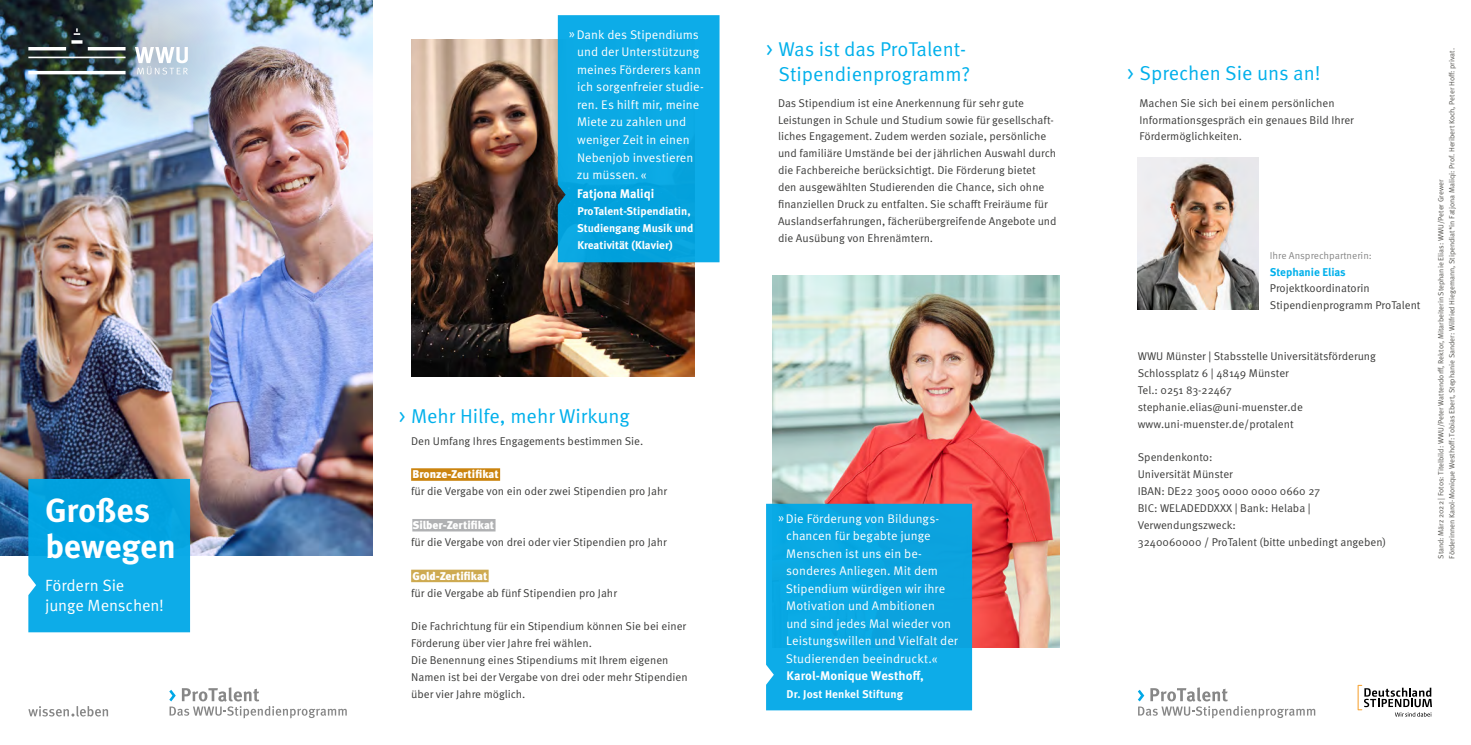
<style>
.page{position:relative;width:1471px;height:745px;background:#fff}
.page>*{position:absolute;margin:0;border:0;box-sizing:border-box;transform-origin:0 0}
.t1{font:700 33.5px "Meta OT";letter-spacing:-.005em;color:#fff}
.Fließtext{font:20px/25px "Meta OT";color:#00b0eb;text-align:right}
.t2{font:italic 20px "Times New Roman";color:#fff}
.t3{font:16.25px "Meta OT";letter-spacing:-.005em;color:#fff}
.t4{font:12.5px/17.5px "Meta OT";color:#fff}
.t5{font:700 12.5px "Meta OT";letter-spacing:-.005em;color:#fff}
.Fließtext-2{font:11.25px/16.9px "Meta OT";color:#3c3c3b}
.t6{font:700 11.25px/17.2px "Meta OT";color:#fff}
.Fließtext-3{font:10px "Meta OT";color:#878787}
.Fließtext-4{font:7.5px/11.2px "Meta OT";color:#55544f}
.s1{font-weight:900;color:#fff}
.s2{font-weight:700}
.s3{font-weight:700;color:#00b0eb}
</style>
<div class="page">
<svg style="left:1138px;top:687px;width:177px;height:30px"></svg>
<img style="left:0;top:0;width:372px;height:555px">
<svg style="left:28px;top:706px;width:80px;height:10px"></svg>
<svg style="left:169px;top:687px;width:178px;height:30px"></svg>
<svg style="left:28px;top:478px;width:162px;height:154px;background:#0aa7e3"></svg>
<div style="left:411px;top:468px;width:89px;height:12px;background:#cb840f"></div>
<div style="left:412px;top:518px;width:83px;height:13px;background:#b0b1b3"></div>
<div style="left:411px;top:569px;width:77px;height:12px;background:#ceaa51"></div>
<img style="left:1137px;top:157px;width:121px;height:152px">
<div style="left:1357px;top:684px;width:5px;height:25px;border:1px solid #f7a941"></div>
<svg style="left:1364px;top:687px;width:67px;height:29px"></svg>
<img style="left:411px;top:39px;width:283px;height:337px">
<svg style="left:558px;top:15px;width:161px;height:247px;background:#09a7e2"></svg>
<img style="left:772px;top:275px;width:287px;height:371px">
<div style="left:766px;top:503px;width:206px;height:207px;background:#0ca9e3"></div>
<img style="left:28px;top:0;width:207px;height:134px">
<p class="t1" style="left:45px;top:489px;width:107px">Großes</p>
<p class="t1" style="left:45px;top:525px;width:132px">bewegen</p>
<p class="t3" style="left:45px;top:574px;width:81px">Fördern Sie</p>
<p class="t3" style="left:45px;top:594px;width:120px">junge Menschen!</p>
<p class="t4" style="left:577px;top:26px;width:128px;text-indent:-8px">» Dank des Stipendiums und der Unterstützung meines Förderers kann ich sorgenfreier studie&shy;ren. Es hilft mir, meine<br>Miete zu zahlen und weniger Zeit in einen<br>Nebenjob investieren zu müssen.«</p>
<p class="t5" style="left:577px;top:185px;width:78px">Fatjona Maliqi</p>
<p class="t6" style="left:577px;top:202px;width:118px">ProTalent-Stipendiatin,<br>Studiengang Musik und<br>Kreativität (Klavier)</p>
<p class="Fließtext" style="left:399px;top:403px;width:232px">&gt; Mehr Hilfe, mehr Wirkung</p>
<p class="Fließtext-2" style="left:411px;top:432px;width:234px">Den Umfang Ihres Engagements bestimmen Sie.</p>
<p class="Fließtext-2" style="left:411px;top:466px;width:257px"><span class="s1">Bronze-Zertifikat<br></span>für die Vergabe von ein oder zwei Stipendien pro Jahr</p>
<p class="Fließtext-2" style="left:411px;top:516px;width:257px"><span class="s1">Silber-Zertifikat<br></span>für die Vergabe von drei oder vier Stipendien pro Jahr</p>
<p class="Fließtext-2" style="left:411px;top:567px;width:207px"><span class="s1">Gold-Zertifikat<br></span>für die Vergabe ab fünf Stipendien pro Jahr</p>
<p class="Fließtext-2" style="left:411px;top:617px;width:278px">Die Fachrichtung für ein Stipendium können Sie bei einer Förderung über vier Jahre frei wählen.<br>Die Benennung eines Stipendiums mit Ihrem eigenen Namen ist bei der Vergabe von drei oder mehr Stipendien über vier Jahre möglich.</p>
<p class="Fließtext" style="left:766px;top:37px;width:206px">&gt; Was ist das ProTalent-<br>Stipendienprogramm?</p>
<p class="Fließtext-2" style="left:778px;top:94px;width:280px">Das Stipendium ist eine Anerkennung für sehr gute Leistungen in Schule und Studium sowie für gesellschaft&shy;liches Engagement. Zudem werden soziale, persönliche und familiäre Umstände bei der jährlichen Auswahl durch die Fachbereiche berücksichtigt. Die Förderung bietet den ausgewählten Studierenden die Chance, sich ohne finanziellen Druck zu entfalten. Sie schafft Freiräume für Auslandserfahrungen, fächerübergreifende Angebote und die Ausübung von Ehrenämtern.</p>
<p class="t4" style="left:786px;top:509px;width:173px;text-indent:-8px">» Die Förderung von Bildungs&shy;chancen für begabte junge<br>Menschen ist uns ein be&shy;sonderes Anliegen. Mit dem<br>Stipendium würdigen wir ihre<br>Motivation und Ambitionen und sind jedes Mal wieder von<br>Leistungswillen und Vielfalt der<br>Studierenden beeindruckt.«<br><span class="s2">Karol-Monique Westhoff,</span></p>
<p class="t6" style="left:786px;top:685px;width:118px">Dr. Jost Henkel Stiftung</p>
<p class="t2" style="left:786px;top:673px;width:73px">Förderer</p>
<p class="Fließtext" style="left:1127px;top:61px;width:195px">&gt; Sprechen Sie uns an!</p>
<p class="Fließtext-2" style="left:1139px;top:94px;width:216px">Machen Sie sich bei einem persönlichen<br>Informationsgespräch ein genaues Bild Ihrer<br>Fördermöglichkeiten.</p>
<p class="Fließtext-3" style="left:1269px;top:249px;width:104px">Ihre Ansprechpartnerin:</p>
<p class="Fließtext-2" style="left:1269px;top:263px;width:152px"><span class="s3">Stephanie Elias<br></span>Projektkoordinatorin<br>Stipendienprogramm ProTalent</p>
<p class="Fließtext-2" style="left:1137px;top:347px;width:239px">WWU Münster | Stabsstelle Universitätsförderung Schlossplatz 6 | 48149 Münster<br>Tel.: 0251 83-22467 stephanie.elias@uni-muenster.de www.uni-muenster.de/protalent</p>
<p class="Fließtext-2" style="left:1137px;top:449px;width:250px">Spendenkonto:<br>Universität Münster<br>IBAN: DE22 3005 0000 0000 0660 27<br>BIC: WELADEDDXXX | Bank: Helaba |<br>Verwendungszweck:<br>3240060000 / ProTalent (bitte unbedingt angeben)</p>
<p class="Fließtext-4" style="left:1435px;top:558px;width:511px;rotate:-90deg">Stand: März 2022 | Fotos: Titelbild: WWU/Peter Wattendorff, Rektor, Mitarbeiterin Stephanie Elias: WWU/Peter Grewer<br>Förderinnen Karol-Monique Westhoff: Tobias Ebert, Stephanie Sander: Wilfried Hiegemann, Stipendiat*in Fatjona Maliqi: Prof. Heribert Koch, Peter Hoff: privat.</p>
</div>
